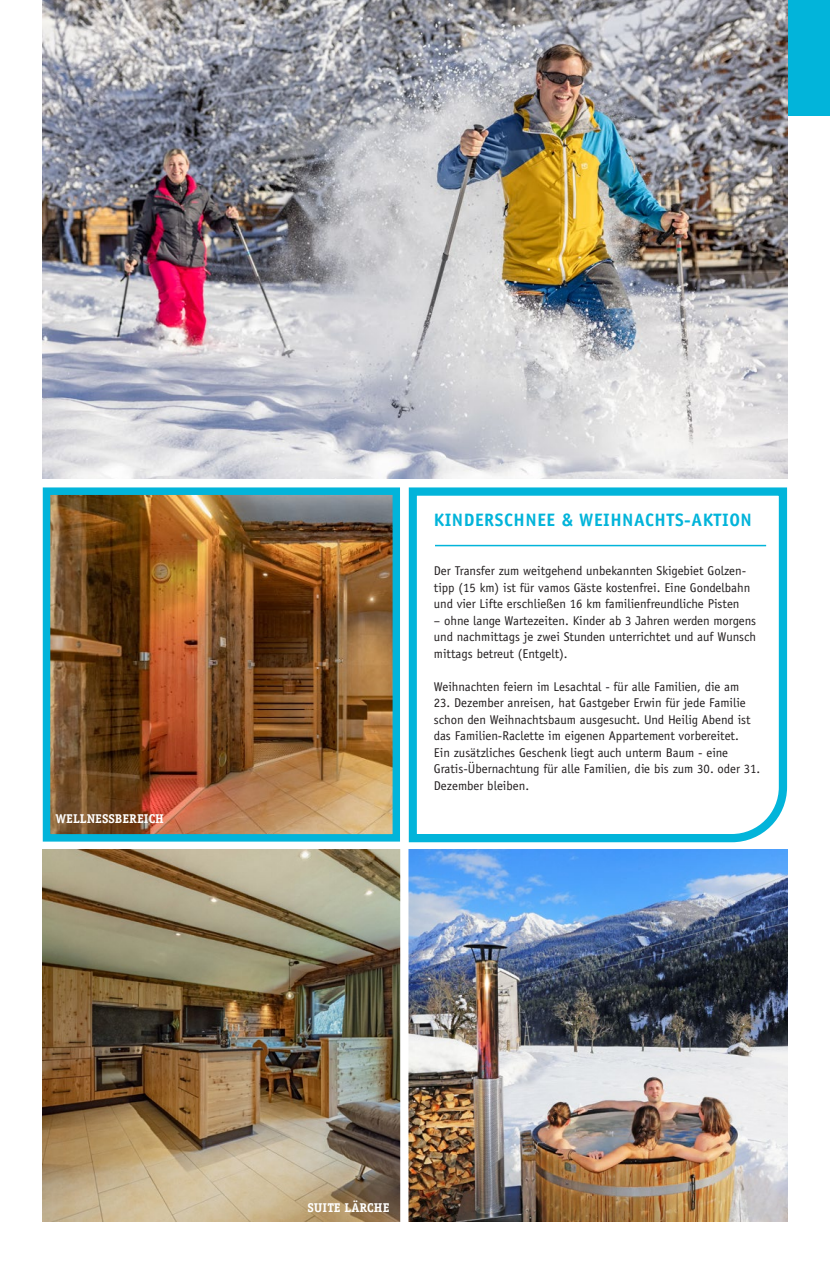
<style>
.page{position:relative;width:830px;height:1263px;background:#fff}
.page>*{position:absolute;margin:0;border:0;box-sizing:border-box;transform-origin:0 0}
.t1{font:700 18px "Officina Sans Std";letter-spacing:.03em;color:#02b4da}
.t2{font:12.75px/16.5px "Officina Sans Std";color:#231f20}
.t3{font:700 12.75px "Officina Serif Std";color:#fff}
</style>
<div class="page">
<div style="left:787px;top:0;width:42px;height:116px;background:#02b4da"></div>
<img style="left:43px;top:0;width:744px;height:478px">
<img style="left:43px;top:850px;width:357px;height:371px">
<img style="left:52px;top:496px;width:339px;height:337px">
<div style="left:43px;top:487px;width:357px;height:355px;border:8px solid #02b4da"></div>
<img style="left:408px;top:850px;width:379px;height:371px">
<svg style="left:408px;top:487px;width:380px;height:356px"></svg>
<hr style="left:435px;top:545px;width:330px;height:1px;background:#02b4da">
<p class="t3" style="left:55px;top:811px;width:110px">WELLNESSBEREICH</p>
<h1 class="t1" style="left:433px;top:508px;width:319px">KINDERSCHNEE &amp; WEIHNACHTS-AKTION</h1>
<p class="t2" style="left:433px;top:563px;width:318px">Der Transfer zum weitgehend unbekannten Skigebiet Golzen&shy;tipp (15 km) ist für vamos Gäste kostenfrei. Eine Gondelbahn und vier Lifte erschließen 16 km familienfreundliche Pisten</p>
<p class="t2" style="left:433px;top:612px;width:323px;text-align:justify">– ohne lange Wartezeiten. Kinder ab 3 Jahren werden morgens und nachmittags je zwei Stunden unterrichtet und auf Wunsch mittags betreut (Entgelt).</p>
<p class="t2" style="left:433px;top:678px;width:307px">Weihnachten feiern im Lesachtal - für alle Familien, die am</p>
<p class="t2" style="left:433px;top:695px;width:328px">23. Dezember anreisen, hat Gastgeber Erwin für jede Familie schon den Weihnachtsbaum ausgesucht. Und Heilig Abend ist das Familien-Raclette im eigenen Appartement vorbereitet.<br>Ein zusätzliches Geschenk liegt auch unterm Baum - eine Gratis-Übernachtung für alle Familien, die bis zum 30. oder 31.<br>Dezember bleiben.</p>
<p class="t3" style="left:307px;top:1199px;width:83px">SUITE LÄRCHE</p>
</div>
